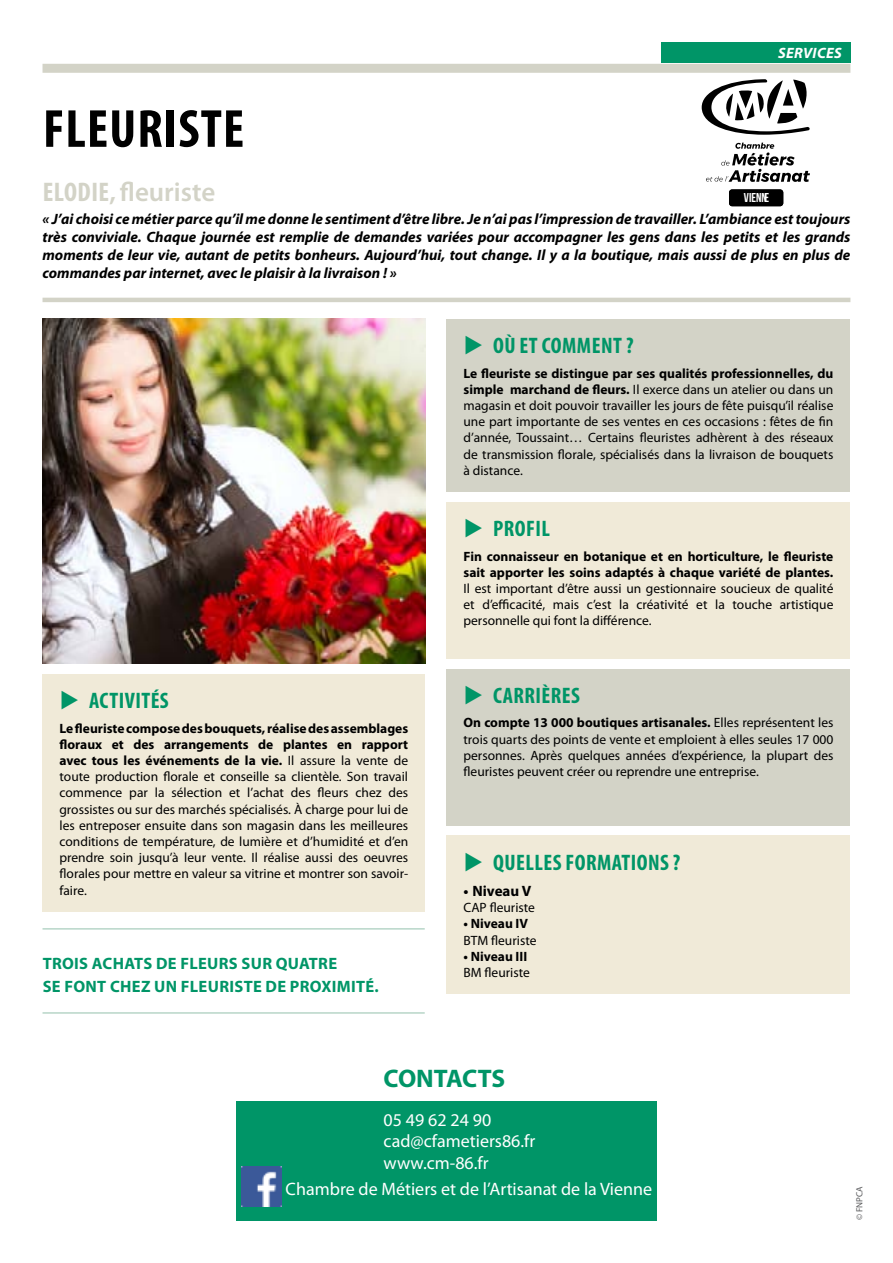
<style>
.page{position:relative;width:893px;height:1263px;background:#fff}
.page>*{position:absolute;margin:0;border:0;box-sizing:border-box;transform-origin:0 0}
.t1{font:700 condensed 54px "Myriad Pro";letter-spacing:.02em;color:#000}
.t2{font:600 27px "Myriad Pro";color:#d3d3c7}
.t3{font:700 25.5px "Myriad Pro";letter-spacing:-.01em;color:#009567}
.t4{font:700 condensed 22.5px "Myriad Pro";letter-spacing:.02em;color:#009567}
.t5{font:18px/21.6px "Myriad Pro";color:#fff}
.t6{font:700 16.5px/22.2px "Myriad Pro";letter-spacing:.02em;color:#009567}
.t7{font:italic 700 15px/18px "Myriad Pro";color:#000;text-align:justify}
.t8{font:italic 700 15px "Myriad Pro";letter-spacing:.02em;color:#fff}
.t9{font:700 15px "Myriad Pro";color:#000}
.t10{font:13.5px/16.2px "Myriad Pro";color:#000;text-align:justify}
.t11{font:700 13.5px/16.2px "Myriad Pro";color:#000}
.t12{font:700 12.9px "Bebas Neue";color:#fff}
.t13{font:9px "Myriad Pro";color:#58595b}
.s1{font-weight:700;font-stretch:condensed}
.s2{font-weight:700}
</style>
<div class="page">
<div style="left:661px;top:43px;width:189px;height:20px;background:#009567"></div>
<div style="left:446px;top:319px;width:404px;height:173px;background:#d3d3c7"></div>
<div style="left:446px;top:669px;width:404px;height:156px;background:#d3d3c7"></div>
<img style="left:43px;top:319px;width:382px;height:345px">
<div style="left:446px;top:502px;width:404px;height:156px;background:#f0ead8"></div>
<div style="left:43px;top:674px;width:382px;height:237px;background:#f0ead8"></div>
<div style="left:446px;top:836px;width:404px;height:158px;background:#f0ead8"></div>
<hr style="left:43px;top:928px;width:382px;height:2px;background:#bfdace">
<hr style="left:43px;top:1012px;width:382px;height:2px;background:#bfdace">
<div style="left:43px;top:64px;width:807px;height:9px;background:#d3d3c7"></div>
<hr style="left:43px;top:298px;width:807px;height:4px;background:#d3d3c7">
<div style="left:236px;top:1101px;width:421px;height:119px;background:#009567"></div>
<img style="left:242px;top:1166px;width:39px;height:40px">
<div style="left:729px;top:189px;width:54px;height:17px;background:#000;border-radius:3px"></div>
<svg style="left:706px;top:143px;width:104px;height:39px"></svg>
<svg style="left:702px;top:79px;width:108px;height:56px"></svg>
<h1 class="t1" style="left:43px;top:95px;width:203px">FLEURISTE</h1>
<h2 class="t2" style="left:43px;top:175px;width:174px"><span class="s1">ELODIE,</span> fleuriste</h2>
<p class="t8" style="left:778px;top:43px;width:65px">services</p>
<p class="t12" style="left:744px;top:191px;width:27px">VIENNE</p>
<p class="t7" style="left:43px;top:209px;width:809px">« J’ai choisi ce métier parce qu’il me donne le sentiment d’être libre. Je n’ai pas l’impression de travailler. L’ambiance est toujours très conviviale. Chaque journée est remplie de demandes variées pour accompagner les gens dans les petits et les grands moments de leur vie, autant de petits bonheurs. Aujourd’hui, tout change. Il y a la boutique, mais aussi de plus en plus de commandes par internet, avec le plaisir à la livraison ! »</p>
<h3 class="t4" style="left:493px;top:331px;width:142px">OÙ ET COMMENT ?</h3>
<p class="t10" style="left:463px;top:365px;width:371px"><span class="s2">Le fleuriste se distingue par ses qualités professionnelles, du simple marchand de fleurs.</span> Il exerce dans un atelier ou dans un magasin et doit pouvoir travailler les jours de fête puisqu’il réalise une part importante de ses ventes en ces occasions : fêtes de fin d’année, Toussaint… Certains fleuristes adhèrent à des réseaux de transmission florale, spécialisés dans la livraison de bouquets à distance.</p>
<h3 class="t4" style="left:89px;top:686px;width:80px">ACTIVITÉS</h3>
<p class="t10" style="left:60px;top:720px;width:350px"><span class="s2">Le fleuriste compose des bouquets, réalise des assemblages floraux et des arrangements de plantes en rapport avec tous les événements de la vie.</span> Il assure la vente de toute production florale et conseille sa clientèle. Son travail commence par la sélection et l’achat des fleurs chez des grossistes ou sur des marchés spécialisés. À charge pour lui de les entreposer ensuite dans son magasin dans les meilleures conditions de température, de lumière et d’humidité et d’en prendre soin jusqu’à leur vente. Il réalise aussi des oeuvres florales pour mettre en valeur sa vitrine et montrer son savoir&shy;faire.</p>
<p class="t6" style="left:43px;top:952px;width:338px">TROIS ACHATS DE FLEURS SUR QUATRE<br>SE FONT CHEZ UN FLEURISTE DE PROXIMITÉ.</p>
<h3 class="t4" style="left:493px;top:514px;width:42px">PROFIL</h3>
<p class="t11" style="left:463px;top:547px;width:371px">Fin connaisseur en botanique et en horticulture, le fleuriste sait apporter les soins adaptés à chaque variété de plantes.</p>
<p class="t10" style="left:463px;top:580px;width:371px">Il est important d’être aussi un gestionnaire soucieux de qualité et d’efficacité, mais c’est la créativité et la touche artistique personnelle qui font la différence.</p>
<h3 class="t4" style="left:493px;top:681px;width:69px">CARRI ÈRES</h3>
<p class="t10" style="left:463px;top:714px;width:371px"><span class="s2">On compte 13 000 boutiques artisanales.</span> Elles représentent les trois quarts des points de vente et emploient à elles seules 17 000 personnes. Après quelques années d’expérience, la plupart des fleuristes peuvent créer ou reprendre une entreprise.</p>
<h3 class="t4" style="left:493px;top:848px;width:22px">QUELLES</h3>
<h3 class="t4" style="left:566px;top:848px;width:116px">FORMATIONS ?</h3>
<p class="t9" style="left:463px;top:881px;width:69px">• Niveau V</p>
<p class="t10" style="left:463px;top:899px;width:73px">CAP fleuriste</p>
<p class="t11" style="left:463px;top:915px;width:66px">• Niveau IV</p>
<p class="t10" style="left:463px;top:932px;width:75px">BTM fleuriste</p>
<p class="t11" style="left:463px;top:948px;width:65px">• Niveau III</p>
<p class="t10" style="left:463px;top:964px;width:68px">BM fleuriste</p>
<h3 class="t3" style="left:384px;top:1062px;width:123px">CONTACTS</h3>
<h3 class="t5" style="left:384px;top:1109px;width:153px">05 49 62 24 90 cad@cfametiers86.fr www.cm-86.fr</h3>
<h3 class="t5" style="left:286px;top:1178px;width:368px">Chambre de Métiers et de l’Artisanat de la Vienne</h3>
<p class="t13" style="left:854px;top:1220px;width:35px;rotate:-90deg">© FNPCA</p>
</div>
